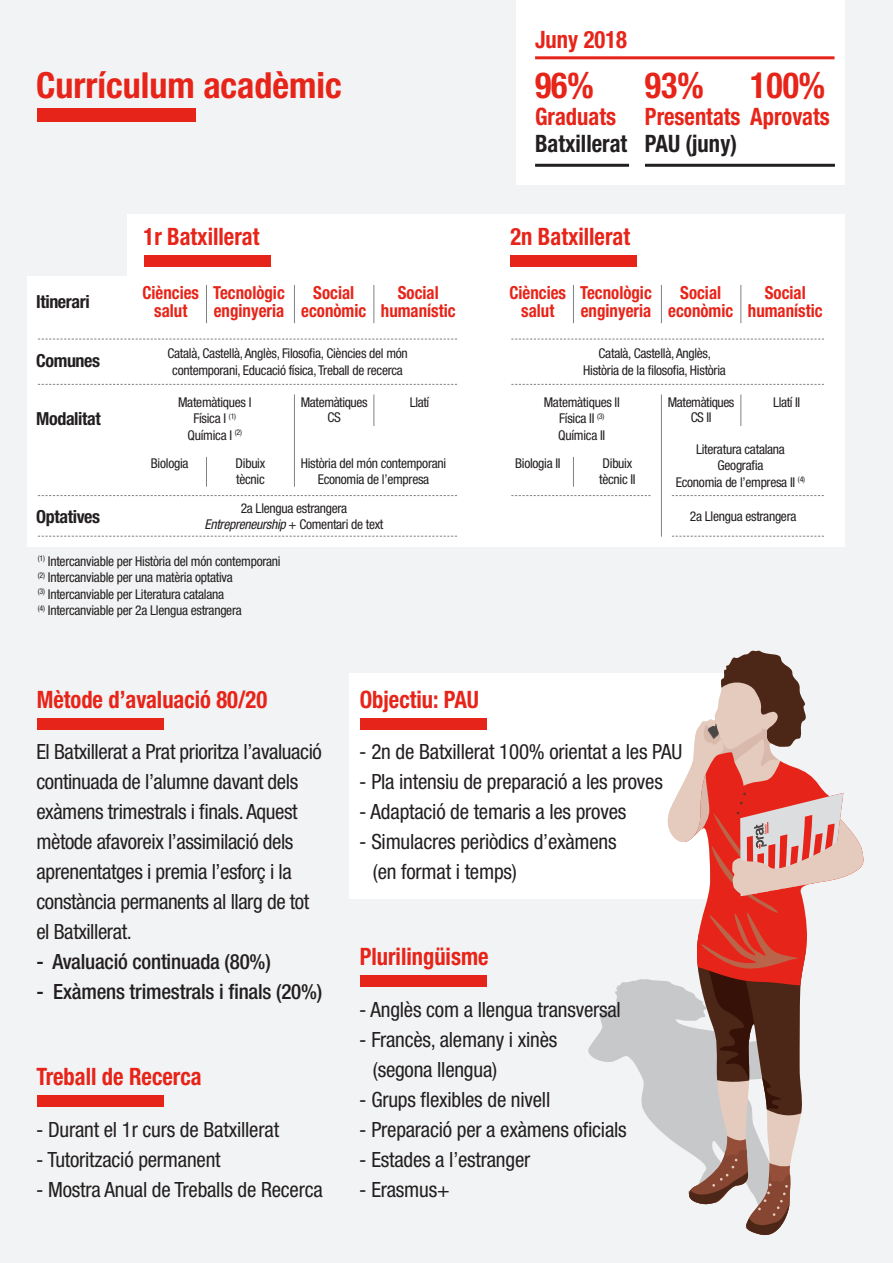
<style>
.page{position:relative;width:893px;height:1263px;background:#f2f3f4}
.page>*{position:absolute;margin:0;border:0;box-sizing:border-box;transform-origin:0 0}
.t1{font:700 condensed 36px "Helvetica Neue";color:#e72419}
.t2{font:700 condensed 36px "Helvetica Neue";color:#e72419;scale:.94 1}
.t3{font:700 condensed 24px "Helvetica Neue";color:#e72419;scale:.94 1}
.t4{font:700 condensed 24px "Helvetica Neue";color:#231f20;scale:.94 1}
.t5{font:condensed 21px/30px "Helvetica Neue";letter-spacing:-.01em;color:#231f20}
.t6{font:500 condensed 21px "Helvetica Neue";letter-spacing:-.01em;color:#231f20}
.t7{font:700 condensed 18px "Helvetica Neue";color:#e72419;scale:.94 1}
.t8{font:700 condensed 18px "Helvetica Neue";letter-spacing:-.02em;color:#231f20}
.t9{font:condensed 13.5px/16.5px "Helvetica Neue";letter-spacing:-.02em;color:#231f20;text-align:center}
.s1{font-style:italic}
</style>
<div class="page">
<div style="left:517px;top:0;width:328px;height:185px;background:#fff"></div>
<div style="left:27px;top:276px;width:451px;height:270px;background:#fff"></div>
<div style="left:128px;top:214px;width:350px;height:267px;background:#fff"></div>
<div style="left:478px;top:214px;width:367px;height:332px;background:#fff"></div>
<div style="left:38px;top:109px;width:158px;height:13px;background:#e72419"></div>
<div style="left:37px;top:718px;width:127px;height:11px;background:#e72419"></div>
<div style="left:37px;top:1095px;width:127px;height:11px;background:#e72419"></div>
<div style="left:144px;top:256px;width:126px;height:11px;background:#e72419"></div>
<hr style="left:206px;top:285px;width:1px;height:38px;background:#808285">
<svg style="left:38px;top:384px;width:419px;height:1px"></svg>
<svg style="left:38px;top:339px;width:419px;height:1px"></svg>
<svg style="left:38px;top:495px;width:419px;height:1px"></svg>
<hr style="left:206px;top:457px;width:1px;height:30px;background:#808285">
<hr style="left:294px;top:285px;width:1px;height:38px;background:#808285">
<hr style="left:294px;top:394px;width:1px;height:93px;background:#808285">
<hr style="left:373px;top:285px;width:1px;height:38px;background:#808285">
<hr style="left:373px;top:394px;width:1px;height:32px;background:#808285">
<div style="left:510px;top:256px;width:127px;height:11px;background:#e72419"></div>
<hr style="left:573px;top:285px;width:1px;height:38px;background:#808285">
<svg style="left:511px;top:384px;width:313px;height:1px"></svg>
<svg style="left:511px;top:339px;width:313px;height:1px"></svg>
<svg style="left:511px;top:495px;width:140px;height:1px"></svg>
<hr style="left:573px;top:457px;width:1px;height:30px;background:#808285">
<hr style="left:661px;top:285px;width:1px;height:38px;background:#808285">
<hr style="left:661px;top:394px;width:1px;height:143px;background:#808285">
<hr style="left:740px;top:285px;width:1px;height:38px;background:#808285">
<hr style="left:740px;top:394px;width:1px;height:32px;background:#808285">
<hr style="left:535px;top:164px;width:94px;height:3px;background:#231f20">
<hr style="left:645px;top:164px;width:190px;height:3px;background:#231f20">
<svg style="left:38px;top:536px;width:419px;height:1px"></svg>
<svg style="left:672px;top:536px;width:152px;height:1px"></svg>
<div style="left:349px;top:673px;width:394px;height:226px;background:#fff"></div>
<div style="left:360px;top:718px;width:127px;height:11px;background:#e72419"></div>
<svg style="left:588px;top:979px;width:76px;height:155px;fill:#c7c8ca"></svg>
<svg style="left:664px;top:1118px;width:137px;height:41px"></svg>
<svg style="left:664px;top:650px;width:200px;height:468px"></svg>
<svg style="left:686px;top:1136px;width:105px;height:100px"></svg>
<div style="left:360px;top:975px;width:127px;height:11px;background:#e72419"></div>
<hr style="left:535px;top:56px;width:299px;height:3px;background:#e72419">
<svg style="left:672px;top:495px;width:152px;height:1px"></svg>
<p class="t1" style="left:36px;top:63px;width:307px">Currículum acadèmic</p>
<p class="t8" style="left:36px;top:291px;width:55px">Itinerari</p>
<p class="t3" style="left:144px;top:222px;width:125px">1r Batxillerat</p>
<p class="t7" style="left:143px;top:282px;width:62px">Ciències</p>
<p class="t7" style="left:154px;top:300px;width:37px">salut</p>
<p class="t7" style="left:213px;top:282px;width:78px">Tecnològic</p>
<p class="t7" style="left:214px;top:300px;width:77px">enginyeria</p>
<p class="t7" style="left:313px;top:282px;width:45px">Social</p>
<p class="t7" style="left:301px;top:300px;width:71px">econòmic</p>
<p class="t7" style="left:398px;top:282px;width:45px">Social</p>
<p class="t7" style="left:381px;top:300px;width:81px">humanístic</p>
<p class="t8" style="left:36px;top:350px;width:66px">Comunes</p>
<p class="t9" style="left:167px;top:345px;width:242px">Català, Castellà, Anglès, Filosofia, Ciències del món contemporani, Educació física, Treball de recerca</p>
<p class="t8" style="left:36px;top:408px;width:66px">Modalitat</p>
<p class="t8" style="left:36px;top:506px;width:66px">Optatives</p>
<p class="t9" style="left:178px;top:394px;width:75px">Matemàtiques I</p>
<p class="t9" style="left:193px;top:410px;width:44px">Física I <sup>(1)</sup></p>
<p class="t9" style="left:188px;top:427px;width:56px">Química I <sup>(2)</sup></p>
<p class="t9" style="left:301px;top:394px;width:68px;line-height:15px">Matemàtiques<br>CS</p>
<p class="t9" style="left:410px;top:394px;width:21px">Llatí</p>
<p class="t9" style="left:151px;top:454px;width:39px">Biologia</p>
<p class="t9" style="left:236px;top:454px;width:31px;text-align:left">Dibuix tècnic</p>
<p class="t9" style="left:301px;top:454px;width:147px">Història del món contemporani</p>
<p class="t9" style="left:318px;top:471px;width:113px">Economia de l’empresa</p>
<p class="t9" style="left:204px;top:500px;width:181px">2a Llengua estrangera<br><span class="s1">Entrepreneurship</span> + Comentari de text</p>
<p class="t9" style="left:38px;top:553px;width:244px"><sup>(1)</sup> Intercanviable per Història del món contemporani</p>
<p class="t9" style="left:38px;top:569px;width:196px"><sup>(2)</sup> Intercanviable per una matèria optativa</p>
<p class="t9" style="left:38px;top:586px;width:188px"><sup>(3)</sup> Intercanviable per Literatura catalana</p>
<p class="t9" style="left:38px;top:602px;width:205px"><sup>(4)</sup> Intercanviable per 2a Llengua estrangera</p>
<p class="t3" style="left:37px;top:684px;width:247px">Mètode d’avaluació 80/20</p>
<p class="t3" style="left:360px;top:684px;width:128px">Objectiu: PAU</p>
<p class="t3" style="left:535px;top:25px;width:99px">Juny 2018</p>
<p class="t2" style="left:535px;top:63px;width:64px">96%</p>
<p class="t3" style="left:535px;top:102px;width:88px">Graduats</p>
<p class="t4" style="left:535px;top:129px;width:99px">Batxillerat</p>
<p class="t2" style="left:645px;top:63px;width:64px">93%</p>
<p class="t4" style="left:645px;top:129px;width:99px">PAU (juny)</p>
<p class="t2" style="left:750px;top:63px;width:81px">100%</p>
<p class="t3" style="left:645px;top:102px;width:198px">Presentats Aprovats</p>
<p class="t3" style="left:510px;top:222px;width:129px">2n Batxillerat</p>
<p class="t7" style="left:509px;top:282px;width:62px">Ciències</p>
<p class="t7" style="left:521px;top:300px;width:37px">salut</p>
<p class="t7" style="left:580px;top:282px;width:78px">Tecnològic</p>
<p class="t7" style="left:581px;top:300px;width:77px">enginyeria</p>
<p class="t7" style="left:680px;top:282px;width:45px">Social</p>
<p class="t7" style="left:668px;top:300px;width:71px">econòmic</p>
<p class="t9" style="left:583px;top:345px;width:144px">Català, Castellà, Anglès,<br>Història de la filosofia, Història</p>
<p class="t7" style="left:765px;top:282px;width:45px">Social</p>
<p class="t7" style="left:748px;top:300px;width:81px">humanístic</p>
<p class="t9" style="left:544px;top:394px;width:78px">Matemàtiques II</p>
<p class="t9" style="left:559px;top:410px;width:47px">Física II <sup>(3)</sup></p>
<p class="t9" style="left:558px;top:427px;width:49px">Química II</p>
<p class="t9" style="left:515px;top:454px;width:47px">Biologia II</p>
<p class="t9" style="left:599px;top:454px;width:38px;text-align:left">Dibuix tècnic II</p>
<p class="t9" style="left:668px;top:394px;width:68px;line-height:15px">Matemàtiques<br>CS II</p>
<p class="t9" style="left:773px;top:394px;width:29px">Llatí II</p>
<p class="t9" style="left:676px;top:441px;width:131px">Literatura catalana<br>Geografia<br>Economia de l’empresa II <sup>(4)</sup></p>
<p class="t9" style="left:690px;top:508px;width:108px">2a Llengua estrangera</p>
<p class="t5" style="left:36px;top:737px;width:287px">El Batxillerat a Prat prioritza l’avaluació continuada de l’alumne davant dels exàmens trimestrals i finals. Aquest mètode afavoreix l’assimilació dels aprenentatges i premia l’esforç i la constància permanents al llarg de tot el Batxillerat.</p>
<p class="t6" style="left:36px;top:949px;width:236px">- Avaluació continuada (80%)</p>
<p class="t6" style="left:36px;top:979px;width:287px">- Exàmens trimestrals i finals (20%)</p>
<p class="t3" style="left:37px;top:1062px;width:177px">Treball de Recerca</p>
<p class="t5" style="left:36px;top:1114px;width:244px">- Durant el 1r curs de Batxillerat</p>
<p class="t5" style="left:36px;top:1144px;width:186px">- Tutorització permanent</p>
<p class="t5" style="left:36px;top:1174px;width:288px">- Mostra Anual de Treballs de Recerca</p>
<p class="t5" style="left:359px;top:737px;width:325px">- 2n de Batxillerat 100% orientat a les PAU</p>
<p class="t5" style="left:359px;top:767px;width:305px">- Pla intensiu de preparació a les proves</p>
<p class="t5" style="left:359px;top:797px;width:268px">- Adaptació de temaris a les proves</p>
<p class="t5" style="left:359px;top:827px;width:259px">- Simulacres periòdics d’exàmens</p>
<p class="t5" style="left:373px;top:857px;width:146px">(en format i temps)</p>
<p class="t3" style="left:360px;top:942px;width:139px">Plurilingüisme</p>
<p class="t5" style="left:359px;top:994px;width:263px">- Anglès com a llengua transversal</p>
<p class="t5" style="left:373px;top:1024px;width:186px;text-indent:-14px">- Francès, alemany i xinès (segona llengua)</p>
<p class="t5" style="left:359px;top:1084px;width:192px">- Grups flexibles de nivell</p>
<p class="t5" style="left:359px;top:1114px;width:269px">- Preparació per a exàmens oficials</p>
<p class="t5" style="left:359px;top:1144px;width:173px">- Estades a l’estranger</p>
<p class="t5" style="left:359px;top:1174px;width:92px">- Erasmus+</p>
</div>
